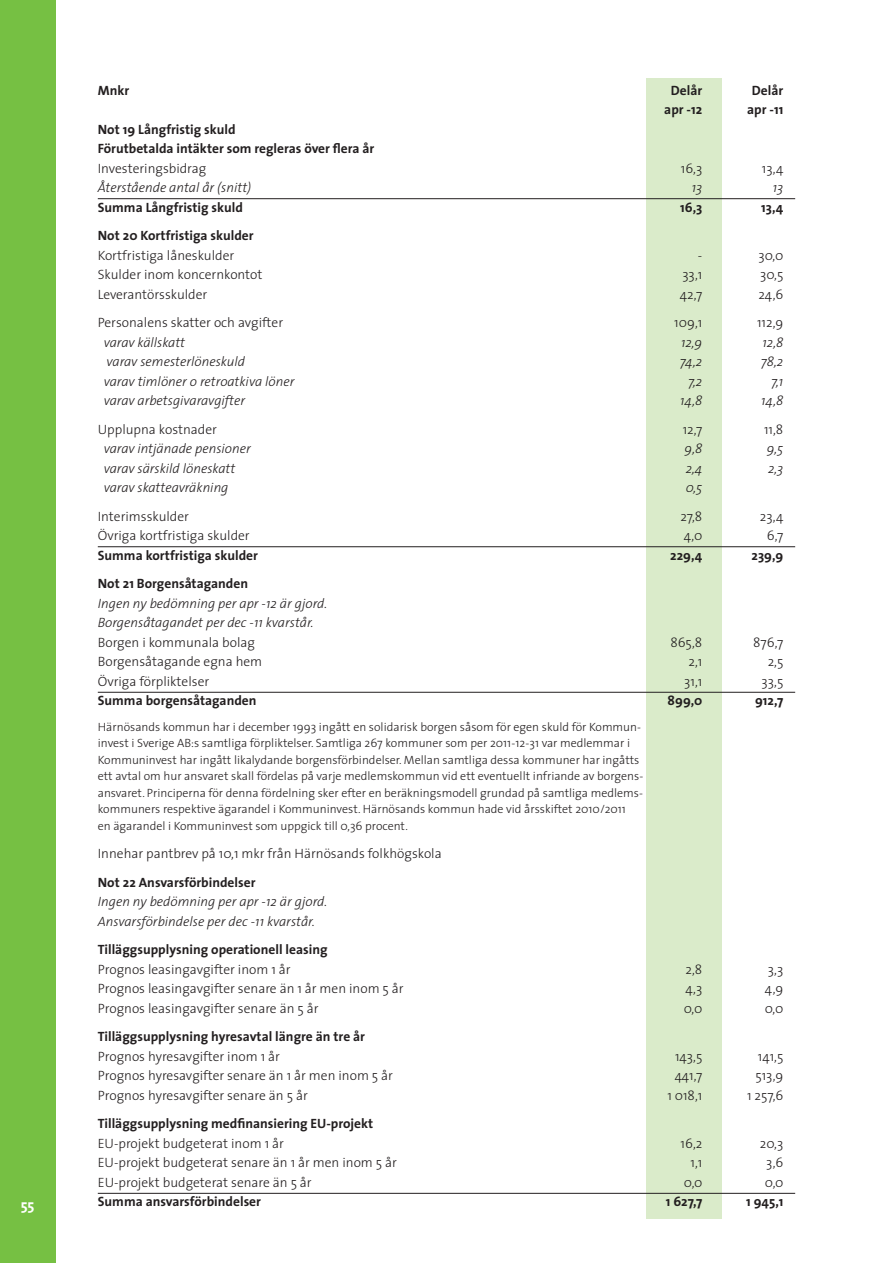
<style>
.page{position:relative;width:893px;height:1263px;background:#fff}
.page>*{position:absolute;margin:0;border:0;box-sizing:border-box;transform-origin:0 0}
.t1{font:700 15px "The Sans";color:#fff}
.t2{font:300 13.5px "The Sans";color:#231f20}
.t3{font:700 13.5px/19.5px "The Sans";color:#231f20}
.t4{font:italic 300 13.5px/19.5px "The Sans";color:#231f20}
.t5{font:300 12px/16.5px "The Sans";color:#231f20}
</style>
<div class="page">
<div style="left:0;top:0;width:55px;height:1263px;background:#76c043"></div>
<div style="left:646px;top:78px;width:75px;height:1140px;background:#daebca"></div>
<hr style="left:98px;top:198px;width:697px;height:1px;background:#231f20">
<hr style="left:98px;top:546px;width:697px;height:1px;background:#231f20">
<hr style="left:98px;top:692px;width:697px;height:1px;background:#231f20">
<hr style="left:98px;top:1193px;width:697px;height:1px;background:#231f20">
<p class="t1" style="left:21px;top:1192px;width:15px">55</p>
<p class="t3" style="left:98px;top:80px;width:33px">Mnkr</p>
<p class="t3" style="left:671px;top:80px;width:33px">Delår</p>
<p class="t3" style="left:752px;top:80px;width:33px">Delår</p>
<p class="t3" style="left:664px;top:100px;width:40px">apr -12</p>
<p class="t3" style="left:747px;top:100px;width:38px">apr -11</p>
<p class="t3" style="left:98px;top:119px;width:278px">Not 19 Långfristig skuld<br>Förutbetalda intäkter som regleras över flera år</p>
<p class="t2" style="left:98px;top:157px;width:110px">Investeringsbidrag</p>
<p class="t2" style="left:681px;top:157px;width:23px">16,3</p>
<p class="t2" style="left:762px;top:157px;width:23px">13,4</p>
<p class="t4" style="left:98px;top:178px;width:155px">Återstående antal år (snitt)</p>
<p class="t4" style="left:692px;top:178px;width:12px">13</p>
<p class="t4" style="left:773px;top:178px;width:12px">13</p>
<p class="t3" style="left:98px;top:197px;width:147px">Summa Långfristig skuld</p>
<p class="t3" style="left:680px;top:197px;width:24px">16,3</p>
<p class="t3" style="left:761px;top:197px;width:24px">13,4</p>
<p class="t3" style="left:98px;top:226px;width:157px">Not 20 Kortfristiga skulder</p>
<p class="t2" style="left:98px;top:244px;width:138px">Kortfristiga låneskulder</p>
<p class="t2" style="left:698px;top:244px;width:6px">-</p>
<p class="t2" style="left:759px;top:244px;width:26px">30,0</p>
<p class="t2" style="left:98px;top:264px;width:166px">Skulder inom koncernkontot</p>
<p class="t2" style="left:682px;top:264px;width:21px">33,1</p>
<p class="t2" style="left:760px;top:264px;width:25px">30,5</p>
<p class="t2" style="left:98px;top:283px;width:111px">Leverantörsskulder</p>
<p class="t2" style="left:680px;top:283px;width:24px">42,7</p>
<p class="t2" style="left:758px;top:283px;width:26px">24,6</p>
<p class="t2" style="left:98px;top:312px;width:187px">Personalens skatter och avgifter</p>
<p class="t2" style="left:674px;top:312px;width:30px">109,1</p>
<p class="t2" style="left:757px;top:312px;width:28px">112,9</p>
<p class="t4" style="left:104px;top:332px;width:83px">varav källskatt</p>
<p class="t4" style="left:681px;top:332px;width:23px">12,9</p>
<p class="t4" style="left:762px;top:332px;width:22px">12,8</p>
<p class="t4" style="left:107px;top:352px;width:140px">varav semesterlöneskuld</p>
<p class="t4" style="left:680px;top:352px;width:24px">74,2</p>
<p class="t4" style="left:761px;top:352px;width:24px">78,2</p>
<p class="t4" style="left:104px;top:371px;width:192px">varav timlöner o retroatkiva löner</p>
<p class="t4" style="left:688px;top:371px;width:16px">7,2</p>
<p class="t4" style="left:771px;top:371px;width:14px">7,1</p>
<p class="t4" style="left:104px;top:391px;width:143px">varav arbetsgivaravgifter</p>
<p class="t4" style="left:680px;top:391px;width:24px">14,8</p>
<p class="t4" style="left:761px;top:391px;width:24px">14,8</p>
<p class="t2" style="left:98px;top:418px;width:121px">Upplupna kostnader</p>
<p class="t2" style="left:683px;top:418px;width:21px">12,7</p>
<p class="t2" style="left:764px;top:418px;width:21px">11,8</p>
<p class="t4" style="left:104px;top:439px;width:149px">varav intjänade pensioner</p>
<p class="t4" style="left:685px;top:439px;width:19px">9,8</p>
<p class="t4" style="left:767px;top:439px;width:18px">9,5</p>
<p class="t4" style="left:104px;top:458px;width:133px">varav särskild löneskatt</p>
<p class="t4" style="left:686px;top:458px;width:18px">2,4</p>
<p class="t4" style="left:768px;top:458px;width:17px">2,3</p>
<p class="t4" style="left:104px;top:478px;width:126px">varav skatteavräkning</p>
<p class="t4" style="left:686px;top:478px;width:18px">0,5</p>
<p class="t2" style="left:98px;top:505px;width:93px">Interimsskulder</p>
<p class="t2" style="left:680px;top:505px;width:23px">27,8</p>
<p class="t2" style="left:760px;top:505px;width:25px">23,4</p>
<p class="t2" style="left:98px;top:525px;width:153px">Övriga kortfristiga skulder</p>
<p class="t2" style="left:684px;top:525px;width:20px">4,0</p>
<p class="t2" style="left:767px;top:525px;width:18px">6,7</p>
<p class="t3" style="left:98px;top:545px;width:162px">Summa kortfristiga skulder</p>
<p class="t3" style="left:670px;top:545px;width:34px">229,4</p>
<p class="t3" style="left:751px;top:545px;width:33px">239,9</p>
<p class="t3" style="left:98px;top:574px;width:152px">Not 21 Borgensåtaganden</p>
<p class="t4" style="left:98px;top:593px;width:231px">Ingen ny bedömning per apr -12 är gjord.<br>Borgensåtagandet per dec -11 kvarstår.</p>
<p class="t2" style="left:98px;top:631px;width:159px">Borgen i kommunala bolag</p>
<p class="t2" style="left:670px;top:631px;width:34px">865,8</p>
<p class="t2" style="left:753px;top:631px;width:32px">876,7</p>
<p class="t2" style="left:98px;top:651px;width:166px">Borgensåtagande egna hem</p>
<p class="t2" style="left:688px;top:651px;width:15px">2,1</p>
<p class="t2" style="left:768px;top:651px;width:17px">2,5</p>
<p class="t2" style="left:98px;top:670px;width:113px">Övriga förpliktelser</p>
<p class="t2" style="left:684px;top:670px;width:20px">31,1</p>
<p class="t2" style="left:761px;top:670px;width:23px">33,5</p>
<p class="t3" style="left:98px;top:691px;width:160px">Summa borgensåtaganden</p>
<p class="t3" style="left:668px;top:691px;width:36px">899,0</p>
<p class="t3" style="left:755px;top:691px;width:30px">912,7</p>
<p class="t5" style="left:98px;top:718px;width:547px">Härnösands kommun har i december 1993 ingått en solidarisk borgen såsom för egen skuld för Kommun&shy;invest i Sverige AB:s samtliga förpliktelser. Samtliga 267 kommuner som per 2011-12-31 var medlemmar i Kommuninvest har ingått likalydande borgensförbindelser. Mellan samtliga dessa kommuner har ingåtts ett avtal om hur ansvaret skall fördelas på varje medlemskommun vid ett eventuellt infriande av borgens&shy;ansvaret. Principerna för denna fördelning sker efter en beräkningsmodell grundad på samtliga medlems&shy;kommuners respektive ägarandel i Kommuninvest. Härnösands kommun hade vid årsskiftet 2010/2011<br>en ägarandel i Kommuninvest som uppgick till 0,36 procent.</p>
<p class="t2" style="left:98px;top:843px;width:345px">Innehar pantbrev på 10,1 mkr från Härnösands folkhögskola</p>
<p class="t3" style="left:98px;top:872px;width:159px">Not 22 Ansvarsförbindelser</p>
<p class="t4" style="left:98px;top:892px;width:231px">Ingen ny bedömning per apr -12 är gjord.<br>Ansvarsförbindelse per dec -11 kvarstår.</p>
<p class="t3" style="left:98px;top:940px;width:231px">Tilläggsupplysning operationell leasing</p>
<p class="t2" style="left:98px;top:958px;width:194px">Prognos leasingavgifter inom 1 år</p>
<p class="t2" style="left:686px;top:958px;width:18px">2,8</p>
<p class="t2" style="left:768px;top:958px;width:17px">3,3</p>
<p class="t2" style="left:98px;top:978px;width:307px">Prognos leasingavgifter senare än 1 år men inom 5 år</p>
<p class="t2" style="left:685px;top:978px;width:18px">4,3</p>
<p class="t2" style="left:765px;top:978px;width:20px">4,9</p>
<p class="t2" style="left:98px;top:997px;width:222px">Prognos leasingavgifter senare än 5 år</p>
<p class="t2" style="left:684px;top:997px;width:20px">0,0</p>
<p class="t2" style="left:765px;top:997px;width:20px">0,0</p>
<p class="t3" style="left:98px;top:1027px;width:269px">Tilläggsupplysning hyresavtal längre än tre år</p>
<p class="t2" style="left:98px;top:1045px;width:184px">Prognos hyresavgifter inom 1 år</p>
<p class="t2" style="left:675px;top:1045px;width:29px">143,5</p>
<p class="t2" style="left:758px;top:1045px;width:27px">141,5</p>
<p class="t2" style="left:98px;top:1065px;width:297px">Prognos hyresavgifter senare än 1 år men inom 5 år</p>
<p class="t2" style="left:675px;top:1065px;width:29px">441,7</p>
<p class="t2" style="left:755px;top:1065px;width:29px">513,9</p>
<p class="t2" style="left:98px;top:1084px;width:211px">Prognos hyresavgifter senare än 5 år</p>
<p class="t2" style="left:667px;top:1084px;width:37px">1 018,1</p>
<p class="t2" style="left:747px;top:1084px;width:38px">1 257,6</p>
<p class="t3" style="left:98px;top:1114px;width:277px">Tilläggsupplysning medfinansiering EU-projekt</p>
<p class="t2" style="left:98px;top:1132px;width:188px">EU-projekt budgeterat inom 1 år</p>
<p class="t2" style="left:681px;top:1132px;width:23px">16,2</p>
<p class="t2" style="left:760px;top:1132px;width:25px">20,3</p>
<p class="t2" style="left:98px;top:1152px;width:301px">EU-projekt budgeterat senare än 1 år men inom 5 år</p>
<p class="t2" style="left:690px;top:1152px;width:13px">1,1</p>
<p class="t2" style="left:766px;top:1152px;width:19px">3,6</p>
<p class="t2" style="left:98px;top:1171px;width:215px">EU-projekt budgeterat senare än 5 år</p>
<p class="t2" style="left:684px;top:1171px;width:20px">0,0</p>
<p class="t2" style="left:765px;top:1171px;width:20px">0,0</p>
<p class="t3" style="left:98px;top:1192px;width:165px">Summa ansvarsförbindelser</p>
<p class="t3" style="left:666px;top:1192px;width:38px">1 627,7</p>
<p class="t3" style="left:746px;top:1192px;width:39px">1 945,1</p>
</div>
